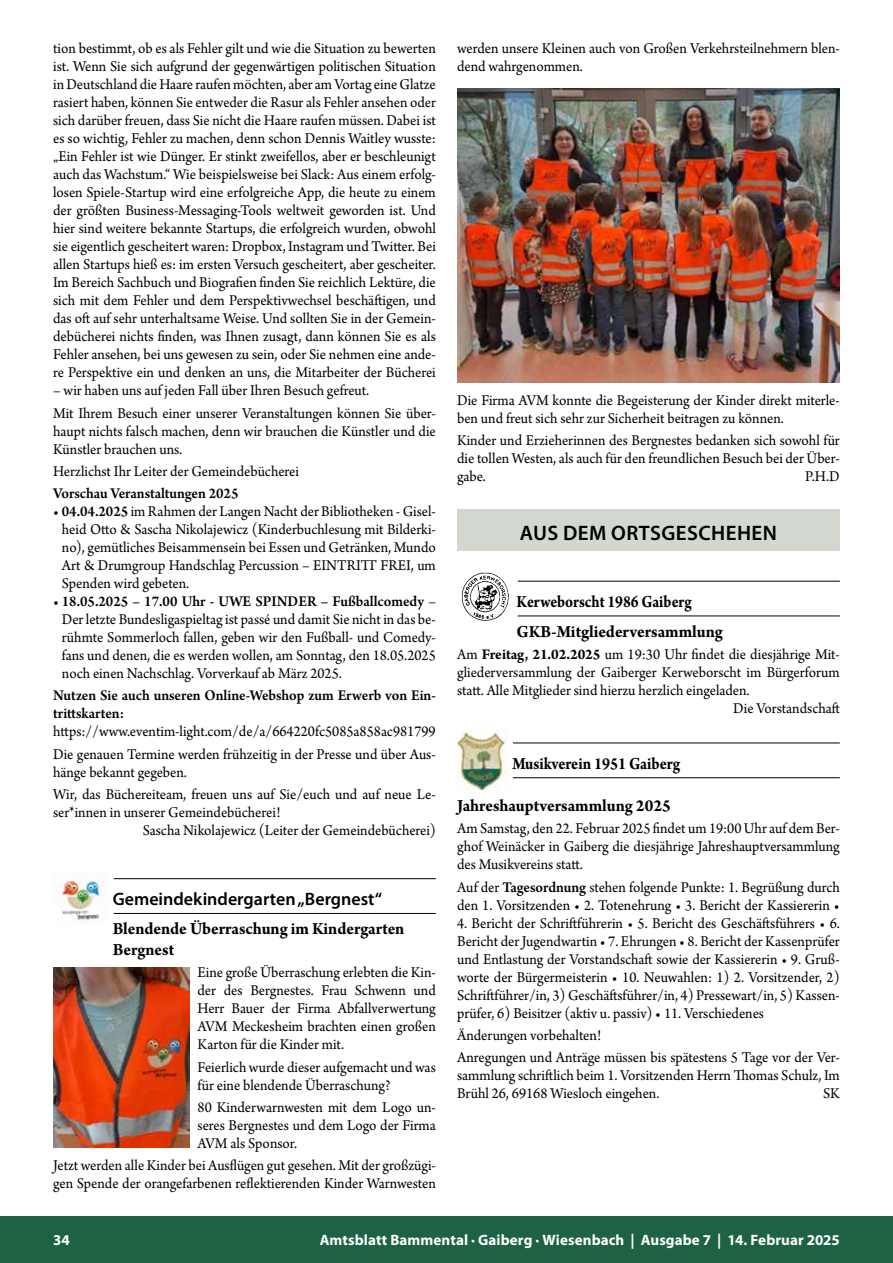
<style>
.page{position:relative;width:893px;height:1263px;background:#fff}
.page>*{position:absolute;margin:0;border:0;box-sizing:border-box;transform-origin:0 0}
.t1{font:600 21px "Myriad Pro";letter-spacing:.02em;color:#000}
.t2{font:700 18px/21px "Arno Pro";color:#000;scale:.95 1}
.t3{font:700 18px/29.5px "Arno Pro";color:#000;scale:.86 1}
.t4{font:600 18px "Myriad Pro";color:#000}
.t5{font:700 18px "Arno Pro";color:#000;scale:.88 1}
.t6{font:15.75px/18px "Arno Pro";color:#000;scale:.95 1}
.t7{font:600 15.75px/18px "Arno Pro";letter-spacing:-.005em;color:#000;scale:.95 1}
.t8{font:700 15px "Myriad Pro";letter-spacing:.005em;color:#fff}
.s1{font-weight:600}
.s2{font-weight:700}
</style>
<div class="page">
<div style="left:0;top:1216px;width:893px;height:47px;background:#1d6342"></div>
<hr style="left:114px;top:878px;width:322px;height:1px;background:#000">
<hr style="left:114px;top:913px;width:322px;height:1px;background:#000">
<img style="left:53px;top:967px;width:136px;height:180px">
<img style="left:56px;top:872px;width:49px;height:52px">
<hr style="left:518px;top:581px;width:322px;height:1px;background:#000">
<hr style="left:518px;top:615px;width:322px;height:1px;background:#000">
<hr style="left:457px;top:742px;width:383px;height:1px;background:#000">
<hr style="left:457px;top:777px;width:383px;height:1px;background:#000">
<img style="left:457px;top:88px;width:383px;height:295px">
<div style="left:457px;top:509px;width:383px;height:42px;background:#d2d8d0"></div>
<img style="left:457px;top:729px;width:55px;height:64px">
<img style="left:461px;top:572px;width:48px;height:49px">
<p class="t6" style="left:53px;top:40px;width:404px;text-align:justify">tion bestimmt, ob es als Fehler gilt und wie die Situation zu bewerten ist. Wenn Sie sich aufgrund der gegenwärtigen politischen Situation in Deutschland die Haare raufen möchten, aber am Vortag eine Glatze rasiert haben, können Sie entweder die Rasur als Fehler ansehen oder sich darüber freuen, dass Sie nicht die Haare raufen müssen. Dabei ist es so wichtig, Fehler zu machen, denn schon Dennis Waitley wusste: „Ein Fehler ist wie Dünger. Er stinkt zweifellos, aber er beschleunigt auch das Wachstum.“ Wie beispielsweise bei Slack: Aus einem erfolg&shy;losen Spiele-Startup wird eine erfolgreiche App, die heute zu einem der größten Business-Messaging-Tools weltweit geworden ist. Und hier sind weitere bekannte Startups, die erfolgreich wurden, obwohl sie eigentlich gescheitert waren: Dropbox, Instagram und Twitter. Bei allen Startups hieß es: im ersten Versuch gescheitert, aber gescheiter.<br>Im Bereich Sachbuch und Biografien finden Sie reichlich Lektüre, die sich mit dem Fehler und dem Perspektivwechsel beschäftigen, und das oft auf sehr unterhaltsame Weise. Und sollten Sie in der Gemein&shy;debücherei nichts finden, was Ihnen zusagt, dann können Sie es als Fehler ansehen, bei uns gewesen zu sein, oder Sie nehmen eine ande&shy;re Perspektive ein und denken an uns, die Mitarbeiter der Bücherei</p>
<p class="t6" style="left:53px;top:380px;width:404px;line-height:22.2px">– wir haben uns auf jeden Fall über Ihren Besuch gefreut.<br>Mit Ihrem Besuch einer unserer Veranstaltungen können Sie über-</p>
<p class="t6" style="left:53px;top:423px;width:404px">haupt nichts falsch machen, denn wir brauchen die Künstler und die<br>Künstler brauchen uns.</p>
<p class="t6" style="left:53px;top:463px;width:260px">Herzlichst Ihr Leiter der Gemeindebücherei</p>
<p class="t7" style="left:53px;top:485px;width:197px">Vorschau Veranstaltungen 2025</p>
<p class="t6" style="left:62px;top:503px;width:395px;text-align:justify;text-indent:-9px">• <span class="s1">04.04.2025</span> im Rahmen der Langen Nacht der Bibliotheken - Gisel&shy;heid Otto &amp; Sascha Nikolajewicz (Kinderbuchlesung mit Bilderki&shy;no), gemütliches Beisammensein bei Essen und Getränken, Mundo Art &amp; Drumgroup Handschlag Percussion – EINTRITT FREI, um Spenden wird gebeten.</p>
<p class="t6" style="left:62px;top:593px;width:395px;text-align:justify;text-indent:-9px">• <span class="s1">18.05.2025 – 17.00 Uhr - UWE SPINDER – Fußballcomedy</span> – Der letzte Bundesligaspieltag ist passé und damit Sie nicht in das be&shy;rühmte Sommerloch fallen, geben wir den Fußball- und Comedy&shy;fans und denen, die es werden wollen, am Sonntag, den 18.05.2025 noch einen Nachschlag. Vorverkauf ab März 2025.</p>
<p class="t7" style="left:53px;top:687px;width:404px">Nutzen Sie auch unseren Online-Webshop zum Erwerb von Ein&shy;trittskarten:</p>
<p class="t6" style="left:53px;top:721px;width:404px;line-height:22.2px">https://www.eventim-light.com/de/a/664220fc5085a858ac981799<br>Die genauen Termine werden frühzeitig in der Presse und über Aus-</p>
<p class="t6" style="left:53px;top:761px;width:404px;line-height:22.2px">hänge bekannt gegeben.<br>Wir, das Büchereiteam, freuen uns auf Sie/euch und auf neue Le-</p>
<p class="t6" style="left:143px;top:804px;width:310px;text-indent:-90px">ser*innen in unserer Gemeindebücherei!<br>Sascha Nikolajewicz (Leiter der Gemeindebücherei)</p>
<p class="t4" style="left:113px;top:887px;width:271px">Gemeindekindergarten „Bergnest“</p>
<p class="t2" style="left:113px;top:919px;width:309px">Blendende Überraschung im Kindergarten<br>Bergnest</p>
<p class="t6" style="left:198px;top:964px;width:252px;text-align:justify">Eine große Überraschung erlebten die Kin&shy;der des Bergnestes. Frau Schwenn und Herr Bauer der Firma Abfallverwertung AVM Meckesheim brachten einen großen Karton für die Kinder mit.</p>
<p class="t6" style="left:198px;top:1059px;width:252px">Feierlich wurde dieser aufgemacht und was für eine blendende Überraschung?</p>
<p class="t6" style="left:198px;top:1099px;width:252px;text-align:justify">80 Kinderwarnwesten mit dem Logo un&shy;seres Bergnestes und dem Logo der Firma AVM als Sponsor.</p>
<p class="t6" style="left:53px;top:1157px;width:404px">Jetzt werden alle Kinder bei Ausflügen gut gesehen. Mit der großzügi&shy;gen Spende der orangefarbenen reflektierenden Kinder Warnwesten</p>
<p class="t6" style="left:457px;top:40px;width:404px">werden unsere Kleinen auch von Großen Verkehrsteilnehmern blen&shy;dend wahrgenommen.</p>
<p class="t6" style="left:457px;top:392px;width:404px">Die Firma AVM konnte die Begeisterung der Kinder direkt miterle&shy;ben und freut sich sehr zur Sicherheit beitragen zu können.</p>
<p class="t6" style="left:457px;top:432px;width:404px;text-align:justify">Kinder und Erzieherinnen des Bergnestes bedanken sich sowohl für die tollen Westen, als auch für den freundlichen Besuch bei der Über&shy;gabe.</p>
<p class="t6" style="left:805px;top:468px;width:38px">P.H.D</p>
<h1 class="t1" style="left:520px;top:520px;width:259px">AUS DEM ORTSGESCHEHEN</h1>
<p class="t3" style="left:517px;top:588px;width:241px">Kerweborscht 1986 Gaiberg<br>GKB-Mitgliederversammlung</p>
<p class="t6" style="left:457px;top:646px;width:404px">Am <span class="s2">Freitag, 21.02.2025</span> um 19:30 Uhr findet die diesjährige Mit-</p>
<p class="t6" style="left:457px;top:664px;width:404px">gliederversammlung der Gaiberger Kerweborscht im Bürgerforum</p>
<p class="t6" style="left:457px;top:682px;width:309px">statt. Alle Mitglieder sind hierzu herzlich eingeladen.</p>
<p class="t6" style="left:733px;top:700px;width:114px">Die Vorstandschaft</p>
<p class="t5" style="left:512px;top:753px;width:192px">Musikverein 1951 Gaiberg</p>
<p class="t2" style="left:457px;top:796px;width:226px">Jahreshauptversammlung 2025</p>
<p class="t6" style="left:457px;top:820px;width:404px;text-align:justify">Am Samstag, den 22. Februar 2025 findet um 19:00 Uhr auf dem Ber&shy;ghof Weinäcker in Gaiberg die diesjährige Jahreshauptversammlung des Musikvereins statt.</p>
<p class="t6" style="left:457px;top:879px;width:404px">Auf der <span class="s1">Tagesordnung</span> stehen folgende Punkte: 1. Begrüßung durch den 1. Vorsitzenden • 2. Totenehrung • 3. Bericht der Kassiererin •</p>
<p class="t6" style="left:457px;top:915px;width:404px;text-align:justify">4. Bericht der Schriftführerin • 5. Bericht des Geschäftsführers • 6.<br>Bericht der Jugendwartin • 7. Ehrungen • 8. Bericht der Kassenprüfer und Entlastung der Vorstandschaft sowie der Kassiererin • 9. Gruß&shy;worte der Bürgermeisterin • 10. Neuwahlen: 1) 2. Vorsitzender, 2)<br>Schriftführer/in, 3) Geschäftsführer/in, 4) Pressewart/in, 5) Kassen&shy;prüfer, 6) Beisitzer (aktiv u. passiv) • 11. Verschiedenes</p>
<p class="t6" style="left:457px;top:1025px;width:404px;line-height:22.2px">Änderungen vorbehalten!<br>Anregungen und Anträge müssen bis spätestens 5 Tage vor der Ver-</p>
<p class="t6" style="left:457px;top:1067px;width:404px">sammlung schriftlich beim 1. Vorsitzenden Herrn Thomas Schulz, Im<br>Brühl 26, 69168 Wiesloch eingehen.</p>
<p class="t6" style="left:823px;top:1085px;width:19px">SK</p>
<p class="t8" style="left:53px;top:1230px;width:18px">34</p>
<p class="t8" style="left:320px;top:1230px;width:521px">Amtsblatt Bammental · Gaiberg · Wiesenbach | Ausgabe 7 | 14. Februar 2025</p>
</div>
